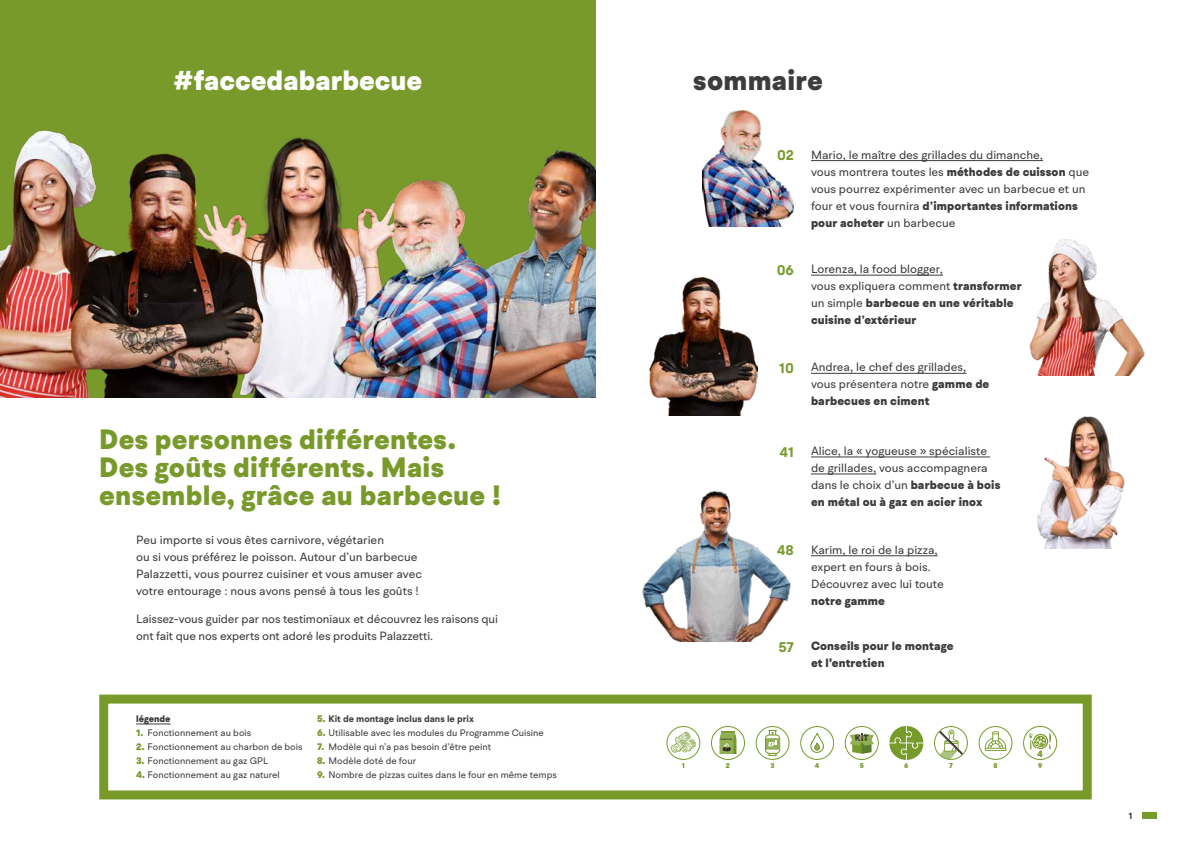
<style>
.page{position:relative;width:1191px;height:842px;background:#fff}
.page>*{position:absolute;margin:0;border:0;box-sizing:border-box;transform-origin:0 0}
.t1{font:900 28px/28px "BR Hendrix";letter-spacing:.01em;color:#789a2b}
.t2{font:900 28px "BR Hendrix";color:#fff}
.t3{font:900 28px "BR Hendrix";letter-spacing:.01em;color:#3c3c3b}
.t4{font:700 14px "BR Hendrix";color:#789a2b}
.t5{font:12px/17px "BR Hendrix";color:#3c3c3b}
.t6{font:900 12px/17px "BR Hendrix";letter-spacing:.01em;color:#3c3c3b}
.t7{font:9.5px "BR Hendrix";color:#3c3c3b}
.t8{font:700 9.5px "BR Hendrix";color:#3c3c3b}
.t9{font:900 9.5px "BR Hendrix";color:#3c3c3b}
.t10{font:900 9px "BR Hendrix";color:#789a2b}
.t11{font:700 9px "BR Hendrix";color:#3c3c3b}
.t12{font:900 8.9px "BR Hendrix";color:#453b38}
.t13{font:900 7px "BR Hendrix";color:#789a2b}
.t14{font:900 2.2px "BR Hendrix";color:#473d38}
.s1{font-weight:900;color:#789a2b}
.s2{font-weight:900}
</style>
<div class="page">
<div style="left:0;top:0;width:595px;height:397px;background:#789a2b"></div>
<img style="left:0;top:130px;width:595px;height:267px">
<img style="left:702px;top:111px;width:91px;height:116px">
<img style="left:1029px;top:239px;width:116px;height:137px">
<img style="left:649px;top:277px;width:108px;height:138px">
<img style="left:642px;top:490px;width:149px;height:151px">
<img style="left:1037px;top:416px;width:88px;height:132px">
<div style="left:99px;top:694px;width:992px;height:105px;border:9px solid #789a2b"></div>
<svg style="left:666px;top:726px;width:34px;height:34px"></svg>
<svg style="left:800px;top:726px;width:34px;height:34px"></svg>
<svg style="left:755px;top:726px;width:34px;height:34px"></svg>
<div style="left:711px;top:726px;width:34px;height:34px;border:1px solid #789a2b;border-radius:50%"></div>
<svg style="left:719px;top:731px;width:17px;height:23px"></svg>
<svg style="left:934px;top:726px;width:34px;height:34px"></svg>
<svg style="left:889px;top:726px;width:34px;height:34px"></svg>
<svg style="left:978px;top:726px;width:34px;height:34px"></svg>
<div style="left:844px;top:726px;width:34px;height:34px;border:1px solid #789a2b;border-radius:50%"></div>
<svg style="left:849px;top:733px;width:25px;height:21px"></svg>
<div style="left:1023px;top:726px;width:34px;height:34px;border:1px solid #789a2b;border-radius:50%"></div>
<svg style="left:1029px;top:733px;width:23px;height:17px"></svg>
<hr style="left:811px;top:160px;width:232px;height:1px;background:#3c3c3b">
<hr style="left:811px;top:275px;width:132px;height:1px;background:#3c3c3b">
<hr style="left:811px;top:373px;width:155px;height:1px;background:#3c3c3b">
<hr style="left:811px;top:457px;width:179px;height:1px;background:#3c3c3b">
<hr style="left:811px;top:474px;width:65px;height:1px;background:#3c3c3b">
<hr style="left:811px;top:555px;width:126px;height:1px;background:#3c3c3b">
<hr style="left:136px;top:724px;width:35px;height:1px;background:#3c3c3b">
<div style="left:1142px;top:812px;width:15px;height:6px;background:#789a2b"></div>
<h1 class="t2" style="left:173px;top:63px;width:251px">#faccedabarbecue</h1>
<h1 class="t1" style="left:99px;top:426px;width:403px">Des personnes différentes.<br>Des goûts différents. Mais ensemble, grâce au barbecue !</h1>
<p class="t5" style="left:136px;top:531px;width:287px">Peu importe si vous êtes carnivore, végétarien<br>ou si vous préférez le poisson. Autour d’un barbecue Palazzetti, vous pourrez cuisiner et vous amuser avec votre entourage : nous avons pensé à tous les goûts !</p>
<p class="t5" style="left:136px;top:610px;width:363px">Laissez-vous guider par nos testimoniaux et découvrez les raisons qui ont fait que nos experts ont adoré les produits Palazzetti.</p>
<p class="t9" style="left:136px;top:713px;width:36px">légende</p>
<p class="t7" style="left:136px;top:727px;width:117px"><span class="s1">1.</span> Fonctionnement au bois</p>
<p class="t7" style="left:136px;top:741px;width:168px"><span class="s1">2.</span> Fonctionnement au charbon de bois</p>
<p class="t7" style="left:136px;top:755px;width:134px"><span class="s1">3.</span> Fonctionnement au gaz GPL</p>
<p class="t7" style="left:136px;top:769px;width:145px"><span class="s1">4.</span> Fonctionnement au gaz naturel</p>
<p class="t8" style="left:317px;top:713px;width:158px"><span class="s1">5.</span> Kit de montage inclus dans le prix</p>
<p class="t7" style="left:317px;top:727px;width:228px"><span class="s1">6.</span> Utilisable avec les modules du Programme Cuisine</p>
<p class="t7" style="left:317px;top:741px;width:176px"><span class="s1">7.</span> Modèle qui n’a pas besoin d’être peint</p>
<p class="t7" style="left:317px;top:755px;width:101px"><span class="s1">8.</span> Modèle doté de four</p>
<p class="t7" style="left:317px;top:769px;width:241px"><span class="s1">9.</span> Nombre de pizzas cuites dans le four en même temps</p>
<h1 class="t3" style="left:693px;top:63px;width:131px">sommaire</h1>
<p class="t14" style="left:720px;top:738px;width:14px">CHARCOAL</p>
<p class="t4" style="left:777px;top:147px;width:18px">02</p>
<p class="t4" style="left:776px;top:261px;width:19px">06</p>
<p class="t4" style="left:779px;top:359px;width:17px">10</p>
<p class="t4" style="left:779px;top:443px;width:16px">41</p>
<p class="t4" style="left:777px;top:542px;width:19px">48</p>
<p class="t4" style="left:778px;top:638px;width:17px">57</p>
<p class="t5" style="left:811px;top:146px;width:279px">Mario, le maître des grillades du dimanche,<br>vous montrera toutes les <span class="s2">méthodes de cuisson</span> que vous pourrez expérimenter avec un barbecue et un four et vous fournira <span class="s2">d’importantes informations pour acheter</span> un barbecue</p>
<p class="t5" style="left:811px;top:260px;width:212px">Lorenza, la food blogger,<br>vous expliquera comment <span class="s2">transformer </span>un simple <span class="s2">barbecue en une véritable cuisine d’extérieur</span></p>
<p class="t5" style="left:811px;top:359px;width:180px">Andrea, le chef des grillades, vous présentera notre <span class="s2">gamme de barbecues en ciment</span></p>
<p class="t5" style="left:811px;top:442px;width:191px">Alice, la « yogueuse » spécialiste de grillades, vous accompagnera dans le choix d’un <span class="s2">barbecue à bois en métal ou à gaz en acier inox</span></p>
<p class="t5" style="left:811px;top:541px;width:134px">Karim, le roi de la pizza, expert en fours à bois.<br>Découvrez avec lui toute</p>
<p class="t6" style="left:811px;top:592px;width:75px">notre gamme</p>
<p class="t6" style="left:811px;top:638px;width:144px">Conseils pour le montage et l'entretien</p>
<p class="t12" style="left:854px;top:733px;width:15px">KIT</p>
<p class="t13" style="left:682px;top:761px;width:5px">1</p>
<p class="t13" style="left:726px;top:761px;width:6px">2</p>
<p class="t13" style="left:770px;top:761px;width:6px">3</p>
<p class="t13" style="left:815px;top:761px;width:6px">4</p>
<p class="t13" style="left:859px;top:761px;width:6px">5</p>
<p class="t13" style="left:904px;top:761px;width:6px">6</p>
<p class="t13" style="left:949px;top:761px;width:5px">7</p>
<p class="t13" style="left:993px;top:761px;width:6px">8</p>
<p class="t10" style="left:1037px;top:748px;width:7px">4</p>
<p class="t13" style="left:1038px;top:761px;width:6px">9</p>
<p class="t11" style="left:1128px;top:810px;width:5px">1</p>
</div>
